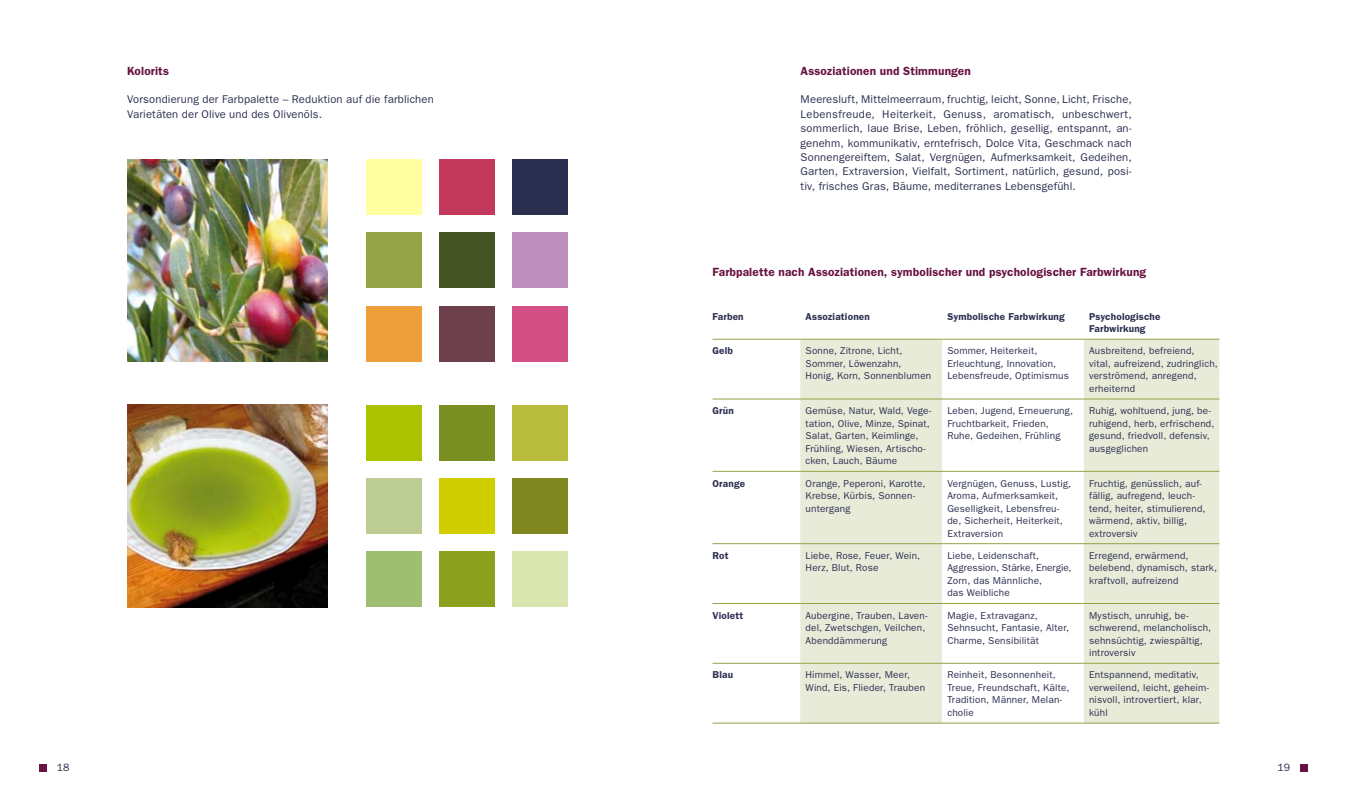
<style>
.page{position:relative;width:1347px;height:798px;background:#fff}
.page>*{position:absolute;margin:0;border:0;box-sizing:border-box;transform-origin:0 0}
.t1{font:600 11.88px "Franklin Gothic";letter-spacing:.01em;color:#681341}
.t2{font:11.25px/14.4px "Franklin Gothic";letter-spacing:.015em;color:#2c3050;text-align:justify}
.t3{font:10.62px "Franklin Gothic";color:#2c3050}
.t4{font:10px/12.5px "Franklin Gothic";letter-spacing:.02em;color:#2c3050}
.t5{font:600 10px/12.5px "Franklin Gothic";letter-spacing:.02em;color:#2c3050}
</style>
<div class="page">
<div style="left:39px;top:763px;width:7px;height:8px;background:#681341"></div>
<div style="left:1300px;top:763px;width:7px;height:8px;background:#681341"></div>
<svg style="left:800px;top:340px;width:419px;height:382px;fill:#e9ebd9"></svg>
<hr style="left:712px;top:339px;width:88px;height:1px;background:#94a345">
<hr style="left:800px;top:339px;width:142px;height:1px;background:#94a345">
<hr style="left:942px;top:339px;width:141px;height:1px;background:#94a345">
<hr style="left:1083px;top:339px;width:136px;height:1px;background:#94a345">
<hr style="left:712px;top:398px;width:88px;height:1px;background:#94a345">
<hr style="left:800px;top:398px;width:142px;height:1px;background:#94a345">
<hr style="left:942px;top:398px;width:141px;height:1px;background:#94a345">
<hr style="left:1083px;top:398px;width:136px;height:1px;background:#94a345">
<hr style="left:712px;top:471px;width:88px;height:1px;background:#94a345">
<hr style="left:800px;top:471px;width:142px;height:1px;background:#94a345">
<hr style="left:942px;top:471px;width:141px;height:1px;background:#94a345">
<hr style="left:1083px;top:471px;width:136px;height:1px;background:#94a345">
<hr style="left:712px;top:543px;width:88px;height:1px;background:#94a345">
<hr style="left:800px;top:543px;width:142px;height:1px;background:#94a345">
<hr style="left:942px;top:543px;width:141px;height:1px;background:#94a345">
<hr style="left:1083px;top:543px;width:136px;height:1px;background:#94a345">
<hr style="left:712px;top:603px;width:88px;height:1px;background:#94a345">
<hr style="left:800px;top:603px;width:142px;height:1px;background:#94a345">
<hr style="left:942px;top:603px;width:141px;height:1px;background:#94a345">
<hr style="left:1083px;top:603px;width:136px;height:1px;background:#94a345">
<hr style="left:712px;top:662px;width:88px;height:1px;background:#94a345">
<hr style="left:800px;top:662px;width:142px;height:1px;background:#94a345">
<hr style="left:942px;top:662px;width:141px;height:1px;background:#94a345">
<hr style="left:1083px;top:662px;width:136px;height:1px;background:#94a345">
<hr style="left:712px;top:722px;width:88px;height:1px;background:#94a345">
<hr style="left:800px;top:722px;width:142px;height:1px;background:#94a345">
<hr style="left:942px;top:722px;width:141px;height:1px;background:#94a345">
<hr style="left:1083px;top:722px;width:136px;height:1px;background:#94a345">
<img style="left:127px;top:159px;width:201px;height:202px">
<div style="left:367px;top:159px;width:55px;height:56px;background:#ffffa2"></div>
<div style="left:440px;top:159px;width:55px;height:56px;background:#c2395b"></div>
<div style="left:512px;top:159px;width:55px;height:56px;background:#2c3050"></div>
<div style="left:367px;top:233px;width:55px;height:55px;background:#94a345"></div>
<div style="left:440px;top:233px;width:55px;height:55px;background:#435322"></div>
<div style="left:512px;top:233px;width:55px;height:55px;background:#bd8ebb"></div>
<div style="left:367px;top:306px;width:55px;height:55px;background:#ef9e3c"></div>
<div style="left:440px;top:306px;width:55px;height:55px;background:#6e404b"></div>
<div style="left:512px;top:306px;width:55px;height:55px;background:#d25083"></div>
<img style="left:127px;top:405px;width:201px;height:201px">
<div style="left:367px;top:405px;width:55px;height:55px;background:#abc200"></div>
<div style="left:440px;top:405px;width:55px;height:55px;background:#7a9022"></div>
<div style="left:512px;top:405px;width:55px;height:55px;background:#b8bd3e"></div>
<div style="left:367px;top:478px;width:55px;height:55px;background:#bdcd93"></div>
<div style="left:440px;top:478px;width:55px;height:55px;background:#d1ce00"></div>
<div style="left:512px;top:478px;width:55px;height:55px;background:#7f8720"></div>
<div style="left:367px;top:551px;width:55px;height:55px;background:#a0be71"></div>
<div style="left:440px;top:551px;width:55px;height:55px;background:#8ba11d"></div>
<div style="left:512px;top:551px;width:55px;height:55px;background:#dae6b0"></div>
<p class="t1" style="left:127px;top:64px;width:43px">Kolorits</p>
<p class="t2" style="left:127px;top:92px;width:308px">Vorsondierung der Farbpalette – Reduktion auf die farblichen<br>Varietäten der Olive und des Olivenöls.</p>
<p class="t1" style="left:800px;top:64px;width:172px">Assoziationen und Stimmungen</p>
<p class="t2" style="left:800px;top:92px;width:333px">Meeresluft, Mittelmeerraum, fruchtig, leicht, Sonne, Licht, Frische, Lebensfreude, Heiterkeit, Genuss, aromatisch, unbeschwert, sommerlich, laue Brise, Leben, fröhlich, gesellig, entspannt, an&shy;genehm, kommunikativ, erntefrisch, Dolce Vita, Geschmack nach Sonnengereiftem, Salat, Vergnügen, Aufmerksamkeit, Gedeihen, Garten, Extraversion, Vielfalt, Sortiment, natürlich, gesund, posi&shy;tiv, frisches Gras, Bäume, mediterranes Lebensgefühl.</p>
<p class="t1" style="left:712px;top:265px;width:435px">Farbpalette nach Assoziationen, symbolischer und psychologischer Farbwirkung</p>
<p class="t5" style="left:712px;top:309px;width:33px">Farben</p>
<p class="t5" style="left:805px;top:309px;width:66px">Assoziationen</p>
<p class="t5" style="left:947px;top:309px;width:119px">Symbolische Farbwirkung</p>
<p class="t5" style="left:1089px;top:309px;width:73px">Psychologische<br>Farbwirkung</p>
<p class="t5" style="left:712px;top:344px;width:22px">Gelb</p>
<p class="t4" style="left:805px;top:344px;width:127px">Sonne, Zitrone, Licht,<br>Sommer, Löwenzahn,<br>Honig, Korn, Sonnenblumen</p>
<p class="t4" style="left:947px;top:344px;width:123px">Sommer, Heiterkeit,<br>Erleuchtung, Innovation,<br>Lebensfreude, Optimismus</p>
<p class="t4" style="left:1089px;top:344px;width:130px">Ausbreitend, befreiend, vital, aufreizend, zudringlich, verströmend, anregend, erheiternd</p>
<p class="t5" style="left:712px;top:404px;width:23px">Grün</p>
<p class="t4" style="left:805px;top:404px;width:127px">Gemüse, Natur, Wald, Vege&shy;tation, Olive, Minze, Spinat,<br>Salat, Garten, Keimlinge,<br>Frühling, Wiesen, Artischo&shy;cken, Lauch, Bäume</p>
<p class="t4" style="left:947px;top:404px;width:127px">Leben, Jugend, Erneuerung,<br>Fruchtbarkeit, Frieden,<br>Ruhe, Gedeihen, Frühling</p>
<p class="t4" style="left:1089px;top:404px;width:127px">Ruhig, wohltuend, jung, be&shy;ruhigend, herb, erfrischend, gesund, friedvoll, defensiv, ausgeglichen</p>
<p class="t5" style="left:712px;top:476px;width:34px">Orange</p>
<p class="t4" style="left:805px;top:476px;width:121px">Orange, Peperoni, Karotte,<br>Krebse, Kürbis, Sonnen&shy;untergang</p>
<p class="t4" style="left:947px;top:476px;width:125px">Vergnügen, Genuss, Lustig,<br>Aroma, Aufmerksamkeit,<br>Geselligkeit, Lebensfreu&shy;de, Sicherheit, Heiterkeit,<br>Extraversion</p>
<p class="t4" style="left:1089px;top:476px;width:118px">Fruchtig, genüsslich, auf&shy;fällig, aufregend, leuch&shy;tend, heiter, stimulierend, wärmend, aktiv, billig, extroversiv</p>
<p class="t5" style="left:712px;top:548px;width:18px">Rot</p>
<p class="t4" style="left:805px;top:548px;width:116px">Liebe, Rose, Feuer, Wein,<br>Herz, Blut, Rose</p>
<p class="t4" style="left:947px;top:548px;width:126px">Liebe, Leidenschaft,<br>Aggression, Stärke, Energie,<br>Zorn, das Männliche,<br>das Weibliche</p>
<p class="t4" style="left:1089px;top:548px;width:129px">Erregend, erwärmend, belebend, dynamisch, stark, kraftvoll, aufreizend</p>
<p class="t5" style="left:712px;top:608px;width:32px">Violett</p>
<p class="t4" style="left:805px;top:608px;width:123px">Aubergine, Trauben, Laven&shy;del, Zwetschgen, Veilchen,<br>Abenddämmerung</p>
<p class="t4" style="left:947px;top:608px;width:123px">Magie, Extravaganz,<br>Sehnsucht, Fantasie, Alter,<br>Charme, Sensibilität</p>
<p class="t4" style="left:1089px;top:608px;width:124px">Mystisch, unruhig, be&shy;schwerend, melancholisch, sehnsüchtig, zwiespältig, introversiv</p>
<p class="t5" style="left:712px;top:668px;width:22px">Blau</p>
<p class="t4" style="left:805px;top:668px;width:121px">Himmel, Wasser, Meer,<br>Wind, Eis, Flieder, Trauben</p>
<p class="t4" style="left:947px;top:668px;width:124px">Reinheit, Besonnenheit,<br>Treue, Freundschaft, Kälte,<br>Tradition, Männer, Melan&shy;cholie</p>
<p class="t4" style="left:1089px;top:668px;width:121px">Entspannend, meditativ, verweilend, leicht, geheim&shy;nisvoll, introvertiert, klar, kühl</p>
<p class="t3" style="left:57px;top:761px;width:14px">18</p>
<p class="t3" style="left:1277px;top:761px;width:14px">19</p>
</div>
